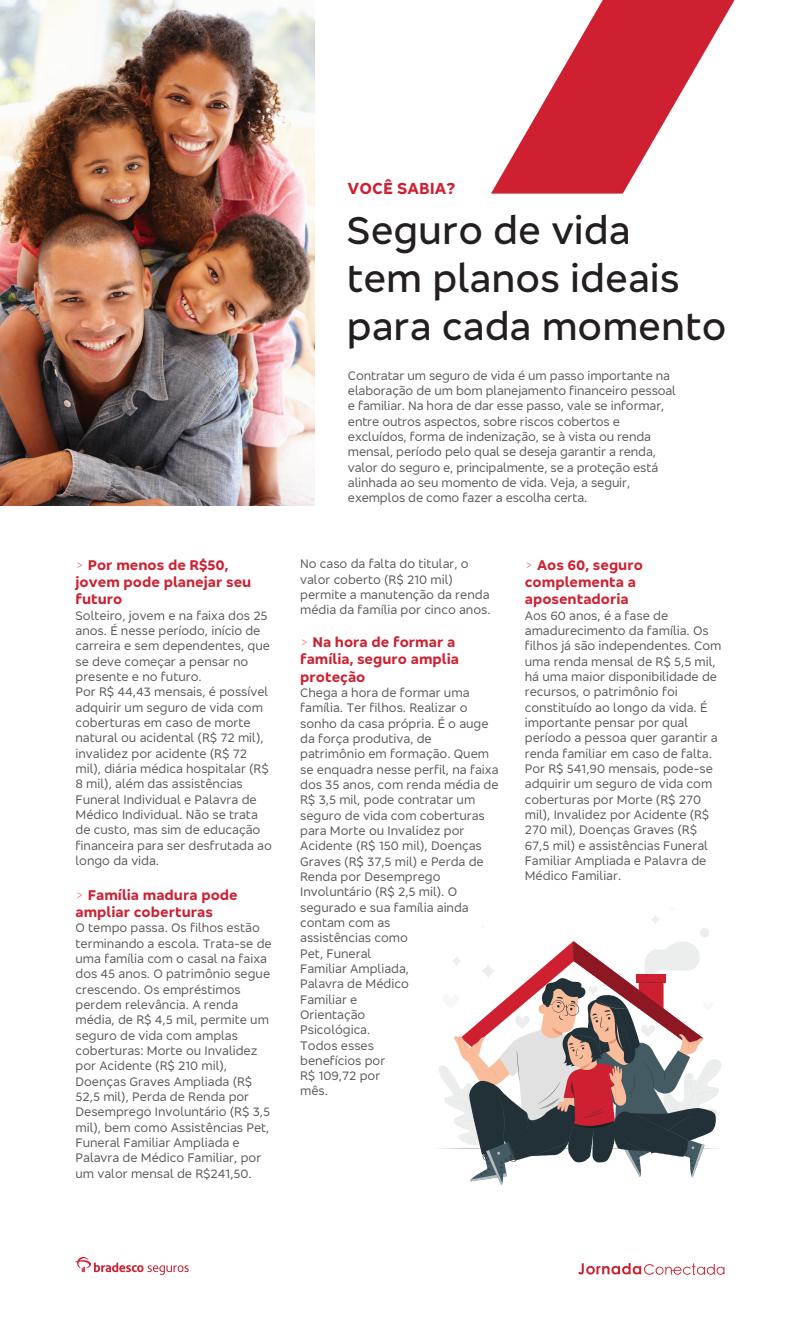
<style>
.page{position:relative;width:800px;height:1325px;background:#fff}
.page>*{position:absolute;margin:0;border:0;box-sizing:border-box;transform-origin:0 0}
.t1{font:500 40px/48px "Bradesco Sans";color:#231f20}
.t2{font:700 16.5px "Bradesco Sans";color:#ce2031}
.t3{font:700 14.5px/17.4px "Bradesco Sans";color:#ce2031}
.t4{font:12.75px/15.3px "Bradesco Sans";color:#575755}
.s1{font-weight:100}
</style>
<div class="page">
<svg style="left:75px;top:1257px;width:114px;height:18px"></svg>
<svg style="left:491px;top:0;width:244px;height:194px;fill:#ce2031"></svg>
<svg style="left:578px;top:1263px;width:146px;height:12px"></svg>
<img style="left:0;top:0;width:315px;height:505px">
<hr style="left:433px;top:1148px;width:291px;height:1px;background:#223137;border-radius:50%">
<svg style="left:436px;top:915px;width:286px;height:270px"></svg>
<p class="t3" style="left:76px;top:555px;width:177px"><span class="s1">&gt;</span> Por menos de R$50, jovem pode planejar seu futuro</p>
<p class="t4" style="left:76px;top:607px;width:198px">Solteiro, jovem e na faixa dos 25 anos. É nesse período, início de carreira e sem dependentes, que se deve começar a pensar no presente e no futuro.<br>Por R$ 44,43 mensais, é possível adquirir um seguro de vida com coberturas em caso de morte natural ou acidental (R$ 72 mil), invalidez por acidente (R$ 72 mil), diária médica hospitalar (R$<br>8 mil), além das assistências<br>Funeral Individual e Palavra de<br>Médico Individual. Não se trata de custo, mas sim de educação financeira para ser desfrutada ao longo da vida.</p>
<p class="t3" style="left:76px;top:885px;width:164px"><span class="s1">&gt;</span> Família madura pode ampliar coberturas</p>
<p class="t4" style="left:76px;top:920px;width:198px">O tempo passa. Os filhos estão terminando a escola. Trata-se de uma família com o casal na faixa dos 45 anos. O patrimônio segue crescendo. Os empréstimos perdem relevância. A renda média, de R$ 4,5 mil, permite um seguro de vida com amplas coberturas: Morte ou Invalidez por Acidente (R$ 210 mil),<br>Doenças Graves Ampliada (R$<br>52,5 mil), Perda de Renda por<br>Desemprego Involuntário (R$ 3,5 mil), bem como Assistências Pet,<br>Funeral Familiar Ampliada e<br>Palavra de Médico Familiar, por um valor mensal de R$241,50.</p>
<p class="t2" style="left:348px;top:177px;width:109px">VOCÊ SABIA?</p>
<h1 class="t1" style="left:347px;top:204px;width:381px">Seguro de vida<br>tem planos ideais para cada momento</h1>
<p class="t4" style="left:348px;top:367px;width:330px">Contratar um seguro de vida é um passo importante na elaboração de um bom planejamento financeiro pessoal e familiar. Na hora de dar esse passo, vale se informar, entre outros aspectos, sobre riscos cobertos e excluídos, forma de indenização, se à vista ou renda mensal, período pelo qual se deseja garantir a renda, valor do seguro e, principalmente, se a proteção está alinhada ao seu momento de vida. Veja, a seguir, exemplos de como fazer a escolha certa.</p>
<p class="t4" style="left:300px;top:556px;width:192px">No caso da falta do titular, o valor coberto (R$ 210 mil) permite a manutenção da renda média da família por cinco anos.</p>
<p class="t3" style="left:300px;top:633px;width:160px"><span class="s1">&gt;</span> Na hora de formar a família, seguro amplia proteção</p>
<p class="t4" style="left:300px;top:685px;width:200px">Chega a hora de formar uma família. Ter filhos. Realizar o sonho da casa própria. É o auge da força produtiva, de patrimônio em formação. Quem se enquadra nesse perfil, na faixa dos 35 anos, com renda média de<br>R$ 3,5 mil, pode contratar um seguro de vida com coberturas para Morte ou Invalidez por<br>Acidente (R$ 150 mil), Doenças<br>Graves (R$ 37,5 mil) e Perda de<br>Renda por Desemprego<br>Involuntário (R$ 2,5 mil). O segurado e sua família ainda contam com as<br>assistências como<br>Pet, Funeral<br>Familiar Ampliada,<br>Palavra de Médico<br>Familiar e<br>Orientação<br>Psicológica.<br>Todos esses<br>benefícios por<br>R$ 109,72 por<br>mês.</p>
<p class="t3" style="left:525px;top:555px;width:120px"><span class="s1">&gt;</span> Aos 60, seguro complementa a aposentadoria</p>
<p class="t4" style="left:525px;top:607px;width:198px">Aos 60 anos, é a fase de amadurecimento da família. Os filhos já são independentes. Com uma renda mensal de R$ 5,5 mil, há uma maior disponibilidade de recursos, o patrimônio foi constituído ao longo da vida. É importante pensar por qual período a pessoa quer garantir a renda familiar em caso de falta.<br>Por R$ 541,90 mensais, pode-se adquirir um seguro de vida com coberturas por Morte (R$ 270 mil), Invalidez por Acidente (R$<br>270 mil), Doenças Graves (R$<br>67,5 mil) e assistências Funeral<br>Familiar Ampliada e Palavra de<br>Médico Familiar.</p>
</div>
